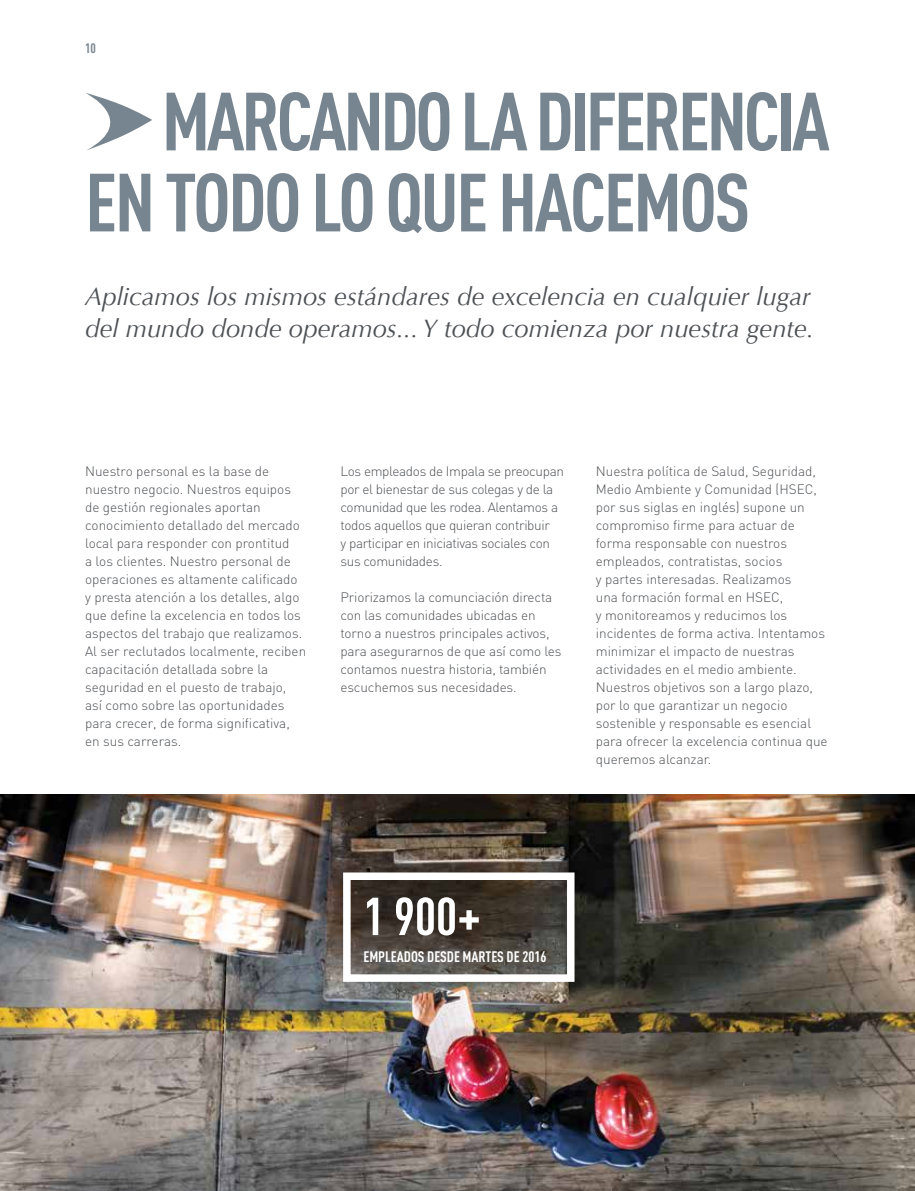
<style>
.page{position:relative;width:915px;height:1191px;background:#fff}
.page>*{position:absolute;margin:0;border:0;box-sizing:border-box;transform-origin:0 0}
.t1{font:700 81px/81px "DIN Cond";letter-spacing:-.04em;color:#778591}
.t2{font:700 52.5px "DIN Cond";color:#fff}
.t3{font:italic 25.5px/31.5px "Optima";color:#4d5054}
.t4{font:700 15px "DIN Cond";color:#fff}
.t5{font:300 13.5px/18px "DIN";color:#4d5054}
.t6{font:300 13.5px/18px "DIN";letter-spacing:-.025em;color:#4d5054}
.t7{font:700 13.5px "DIN Cond";color:#778591}
</style>
<div class="page">
<img style="left:0;top:794px;width:914px;height:397px">
<svg style="left:86px;top:93px;width:66px;height:57px"></svg>
<div style="left:343px;top:872px;width:231px;height:109px;border:8px solid #fff"></div>
<p class="t7" style="left:85px;top:40px;width:12px">10</p>
<h1 class="t1" style="left:85px;top:79px;width:746px;text-indent:77px">MARCANDO LA DIFERENCIA<br>EN TODO LO QUE HACEMOS</h1>
<h3 class="t3" style="left:85px;top:281px;width:730px">Aplicamos los mismos estándares de excelencia en cualquier lugar del mundo donde operamos... Y todo comienza por nuestra gente.</h3>
<p class="t5" style="left:85px;top:462px;width:222px">Nuestro personal es la base de nuestro negocio. Nuestros equipos de gestión regionales aportan conocimiento detallado del mercado local para responder con prontitud<br>a los clientes. Nuestro personal de operaciones es altamente calificado y presta atención a los detalles, algo que define la excelencia en todos los aspectos del trabajo que realizamos.<br>Al ser reclutados localmente, reciben capacitación detallada sobre la seguridad en el puesto de trabajo, así como sobre las oportunidades para crecer, de forma significativa, en sus carreras.</p>
<p class="t6" style="left:340px;top:461px;width:225px">Los empleados de Impala se preocupan por el bienestar de sus colegas y de la comunidad que les rodea. Alentamos a todos aquellos que quieran contribuir<br>y participar en iniciativas sociales con sus comunidades.</p>
<p class="t5" style="left:340px;top:587px;width:222px">Priorizamos la comunciación directa con las comunidades ubicadas en torno a nuestros principales activos, para asegurarnos de que así como les contamos nuestra historia, también escuchemos sus necesidades.</p>
<p class="t5" style="left:595px;top:461px;width:233px">Nuestra política de Salud, Seguridad, Medio Ambiente y Comunidad (HSEC, por sus siglas en inglés) supone un compromiso firme para actuar de forma responsable con nuestros empleados, contratistas, socios<br>y partes interesadas. Realizamos<br>una formación formal en HSEC,<br>y monitoreamos y reducimos los incidentes de forma activa. Intentamos minimizar el impacto de nuestras actividades en el medio ambiente.<br>Nuestros objetivos son a largo plazo, por lo que garantizar un negocio sostenible y responsable es esencial para ofrecer la excelencia continua que queremos alcanzar.</p>
<h2 class="t2" style="left:363px;top:884px;width:119px">1 900+</h2>
<p class="t4" style="left:363px;top:947px;width:184px">EMPLEADOS DESDE MARTES DE 2016</p>
</div>
